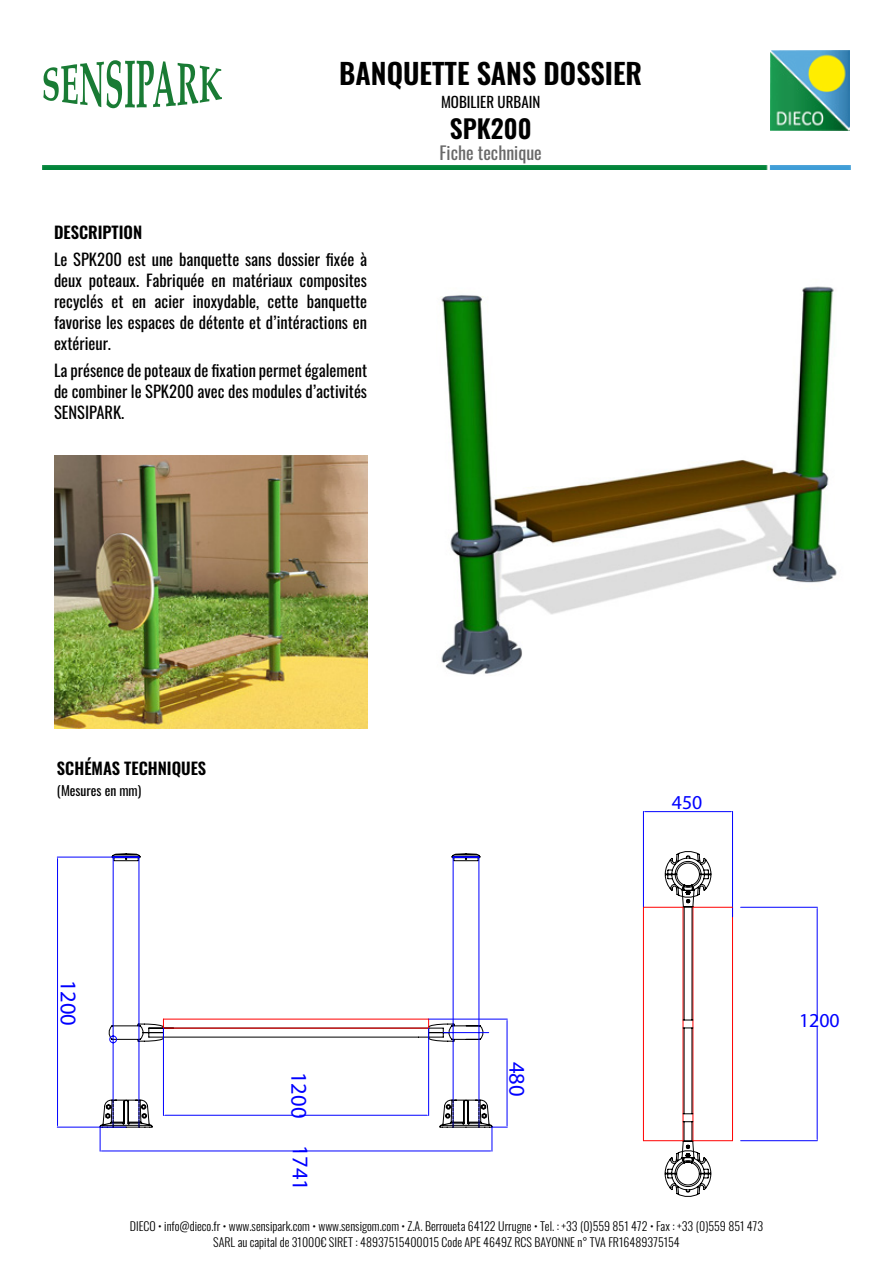
<style>
.page{position:relative;width:893px;height:1263px;background:#fff}
.page>*{position:absolute;margin:0;border:0;box-sizing:border-box;transform-origin:0 0}
.t1{font:600 28.5px "Oswald";color:#000}
.t2{font:600 25.5px "Oswald";color:#000}
.t3{font:22.5px "Myriad Pro";color:#00f}
.t4{font:19.8px "Myriad Pro";color:#00f}
.t5{font:18px "Oswald";color:#686868}
.t6{font:16.5px/21px "Oswald";color:#000;text-align:justify}
.t7{font:600 16.5px "Oswald";color:#000}
.t8{font:15px "Oswald";color:#000}
.t9{font:13.5px "Oswald";color:#000}
.t10{font:300 12px/16.2px "Oswald";color:#000;text-align:center}
</style>
<div class="page">
<img style="left:770px;top:50px;width:80px;height:80px">
<img style="left:42px;top:166px;width:809px;height:4px">
<svg style="left:43px;top:60px;width:179px;height:48px"></svg>
<img style="left:441px;top:286px;width:396px;height:389px">
<svg style="left:112px;top:853px;width:28px;height:3px"></svg>
<svg style="left:452px;top:853px;width:28px;height:3px"></svg>
<svg style="left:109px;top:856px;width:380px;height:243px"></svg>
<svg style="left:108px;top:1019px;width:376px;height:23px"></svg>
<hr style="left:163px;top:1028px;width:266px;height:1px;background:#f00">
<hr style="left:163px;top:1019px;width:266px;height:1px;background:#f00">
<hr style="left:163px;top:1028px;width:1px;height:87px;background:#00f">
<hr style="left:428px;top:1028px;width:1px;height:87px;background:#00f">
<hr style="left:429px;top:1019px;width:78px;height:1px;background:#00f">
<hr style="left:507px;top:1021px;width:1px;height:104px;background:#00f">
<hr style="left:57px;top:1127px;width:69px;height:1px;background:#00f">
<hr style="left:57px;top:857px;width:69px;height:1px;background:#00f">
<hr style="left:57px;top:859px;width:1px;height:266px;background:#00f">
<svg style="left:100px;top:1099px;width:408px;height:53px"></svg>
<hr style="left:732px;top:907px;width:1px;height:234px;background:#f00">
<hr style="left:643px;top:907px;width:1px;height:234px;background:#f00">
<svg style="left:665px;top:851px;width:46px;height:346px"></svg>
<hr style="left:684px;top:1028px;width:1px;height:86px;background:#000">
<hr style="left:692px;top:1028px;width:1px;height:86px;background:#000">
<hr style="left:643px;top:811px;width:1px;height:96px;background:#00f">
<hr style="left:732px;top:811px;width:1px;height:106px;background:#00f">
<hr style="left:645px;top:811px;width:86px;height:1px;background:#00f">
<hr style="left:643px;top:907px;width:40px;height:1px;background:#f00">
<hr style="left:643px;top:1140px;width:40px;height:1px;background:#f00">
<hr style="left:693px;top:907px;width:39px;height:1px;background:#f00">
<hr style="left:693px;top:1140px;width:39px;height:1px;background:#f00">
<hr style="left:741px;top:1140px;width:76px;height:1px;background:#00f">
<hr style="left:741px;top:907px;width:76px;height:1px;background:#00f">
<hr style="left:817px;top:1027px;width:1px;height:112px;background:#00f">
<hr style="left:817px;top:909px;width:1px;height:112px;background:#00f">
<img style="left:54px;top:456px;width:313px;height:272px">
<h1 class="t1" style="left:339px;top:59px;width:304px">BANQUETTE SANS DOSSIER</h1>
<p class="t8" style="left:441px;top:88px;width:101px">MOBILIER URBAIN</p>
<h2 class="t2" style="left:450px;top:115px;width:83px">SPK200</h2>
<p class="t5" style="left:440px;top:137px;width:104px">Fiche technique</p>
<p class="t7" style="left:54px;top:223px;width:90px">DESCRIPTION</p>
<p class="t6" style="left:54px;top:247px;width:315px">Le SPK200 est une banquette sans dossier fixée à deux poteaux. Fabriquée en matériaux composites recyclés et en acier inoxydable, cette banquette favorise les espaces de détente et d’intéractions en extérieur.</p>
<p class="t6" style="left:54px;top:358px;width:315px">La présence de poteaux de fixation permet également de combiner le SPK200 avec des modules d’activités SENSIPARK.</p>
<p class="t7" style="left:57px;top:760px;width:151px">SCHÉMAS TECHNIQUES</p>
<p class="t9" style="left:57px;top:779px;width:86px">(Mesures en mm)</p>
<p class="t4" style="left:672px;top:791px;width:32px">450</p>
<h3 class="t3" style="left:82px;top:980px;width:48px;rotate:90deg">1200</h3>
<h3 class="t3" style="left:313px;top:1072px;width:48px;rotate:90deg">1200</h3>
<h3 class="t3" style="left:314px;top:1144px;width:48px;rotate:90deg">1741</h3>
<h3 class="t3" style="left:531px;top:1062px;width:36px;rotate:90deg">480</h3>
<p class="t10" style="left:130px;top:1216px;width:635px">DIECO • info@dieco.fr • www.sensipark.com • www.sensigom.com • Z.A. Berroueta 64122 Urrugne • Tel. : +33 (0)559 851 472 • Fax : +33 (0)559 851 473<br>SARL au capital de 31000€ SIRET : 48937515400015 Code APE 4649Z RCS BAYONNE n° TVA FR16489375154</p>
<p class="t4" style="left:799px;top:1008px;width:42px">1200</p>
</div>
